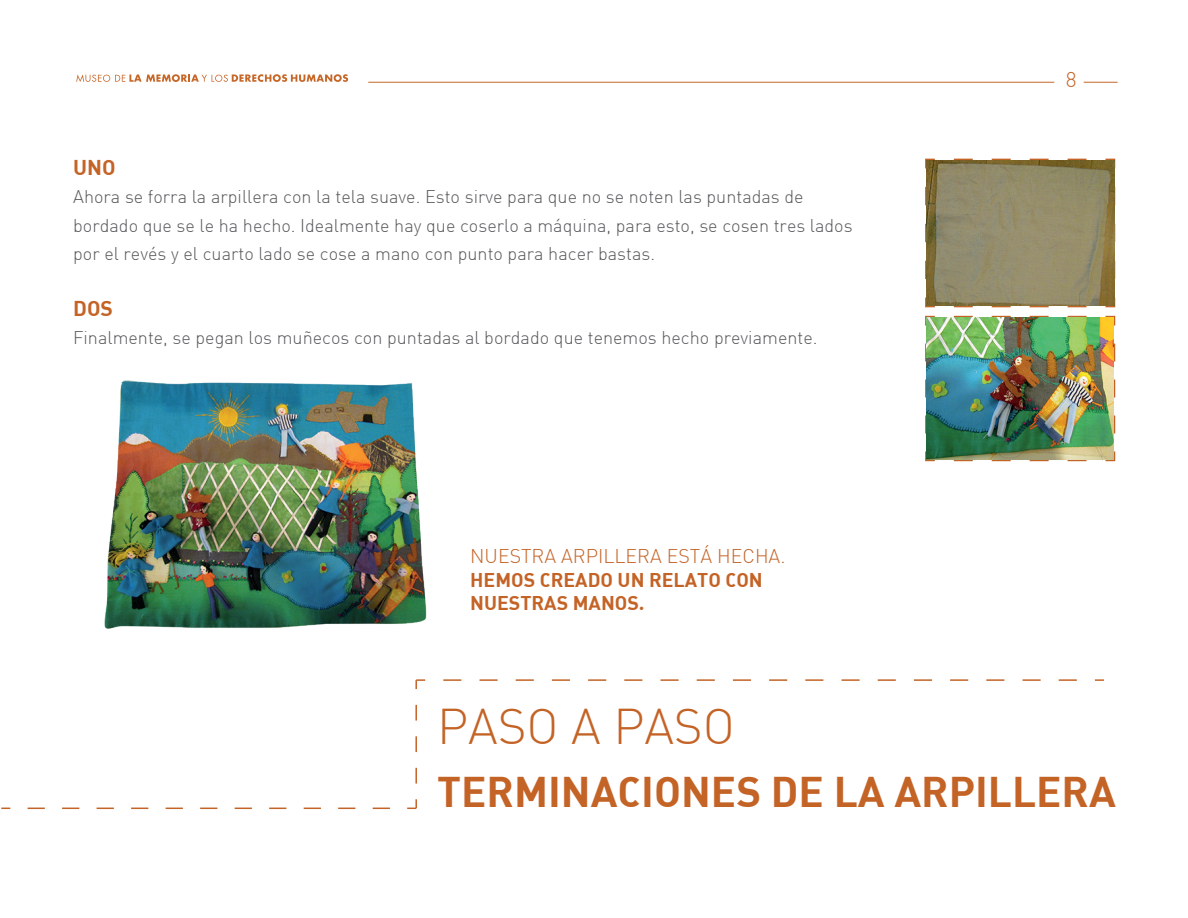
<style>
.page{position:relative;width:1188px;height:918px;background:#fff}
.page>*{position:absolute;margin:0;border:0;box-sizing:border-box;transform-origin:0 0}
.t1{font:300 49.2px "DIN";color:#c46326}
.t2{font:42px "DIN Bold Alternate";color:#c46326}
.t3{font:21px "DIN Bold Alternate";color:#c46326}
.t4{font:300 21px "DIN";color:#c46326}
.t5{font:19.5px/23.4px "DIN Bold Alternate";color:#c46326}
.t6{font:300 19.5px "DIN";color:#c46326}
.t7{font:300 18px/28.5px "DIN";color:#57585a}
</style>
<div class="page">
<svg style="left:415px;top:704px;width:2px;height:80px"></svg>
<svg style="left:415px;top:679px;width:10px;height:10px"></svg>
<svg style="left:443px;top:679px;width:634px;height:2px"></svg>
<svg style="left:1095px;top:679px;width:9px;height:2px"></svg>
<svg style="left:28px;top:808px;width:362px;height:1px"></svg>
<svg style="left:407px;top:799px;width:10px;height:10px"></svg>
<svg style="left:1104px;top:296px;width:12px;height:12px"></svg>
<svg style="left:953px;top:306px;width:134px;height:1px"></svg>
<svg style="left:925px;top:297px;width:11px;height:11px"></svg>
<svg style="left:925px;top:186px;width:1px;height:93px"></svg>
<svg style="left:925px;top:158px;width:11px;height:11px"></svg>
<svg style="left:954px;top:159px;width:133px;height:1px"></svg>
<svg style="left:1104px;top:158px;width:12px;height:12px"></svg>
<svg style="left:1114px;top:187px;width:1px;height:101px"></svg>
<svg style="left:1105px;top:451px;width:11px;height:11px"></svg>
<svg style="left:953px;top:460px;width:134px;height:1px"></svg>
<svg style="left:925px;top:450px;width:10px;height:12px"></svg>
<svg style="left:925px;top:335px;width:2px;height:98px"></svg>
<svg style="left:925px;top:315px;width:10px;height:12px"></svg>
<svg style="left:954px;top:316px;width:133px;height:1px"></svg>
<svg style="left:1105px;top:315px;width:11px;height:11px"></svg>
<svg style="left:1114px;top:344px;width:1px;height:90px"></svg>
<img style="left:104px;top:380px;width:323px;height:249px">
<img style="left:927px;top:317px;width:187px;height:143px">
<img style="left:926px;top:161px;width:188px;height:144px">
<hr style="left:368px;top:82px;width:686px;height:1px;background:#c66627">
<svg style="left:76px;top:74px;width:272px;height:8px"></svg>
<hr style="left:1084px;top:82px;width:34px;height:1px;background:#c66627">
<p class="t3" style="left:73px;top:154px;width:44px">UNO</p>
<p class="t7" style="left:73px;top:183px;width:781px">Ahora se forra la arpillera con la tela suave. Esto sirve para que no se noten las puntadas de bordado que se le ha hecho. Idealmente hay que coserlo a máquina, para esto, se cosen tres lados por el revés y el cuarto lado se cose a mano con punto para hacer bastas.</p>
<p class="t3" style="left:73px;top:294px;width:41px">DOS</p>
<p class="t7" style="left:73px;top:323px;width:746px">Finalmente, se pegan los muñecos con puntadas al bordado que tenemos hecho previamente.</p>
<p class="t6" style="left:470px;top:544px;width:317px">NUESTRA ARPILLERA ESTÁ HECHA.</p>
<p class="t5" style="left:470px;top:567px;width:294px">HEMOS CREADO UN RELATO CON<br>NUESTRAS MANOS.</p>
<p class="t4" style="left:1066px;top:66px;width:12px">8</p>
<h1 class="t1" style="left:437px;top:696px;width:299px">PASO A PASO</h1>
<h2 class="t2" style="left:437px;top:764px;width:680px">TERMINACIONES DE LA ARPILLERA</h2>
</div>
